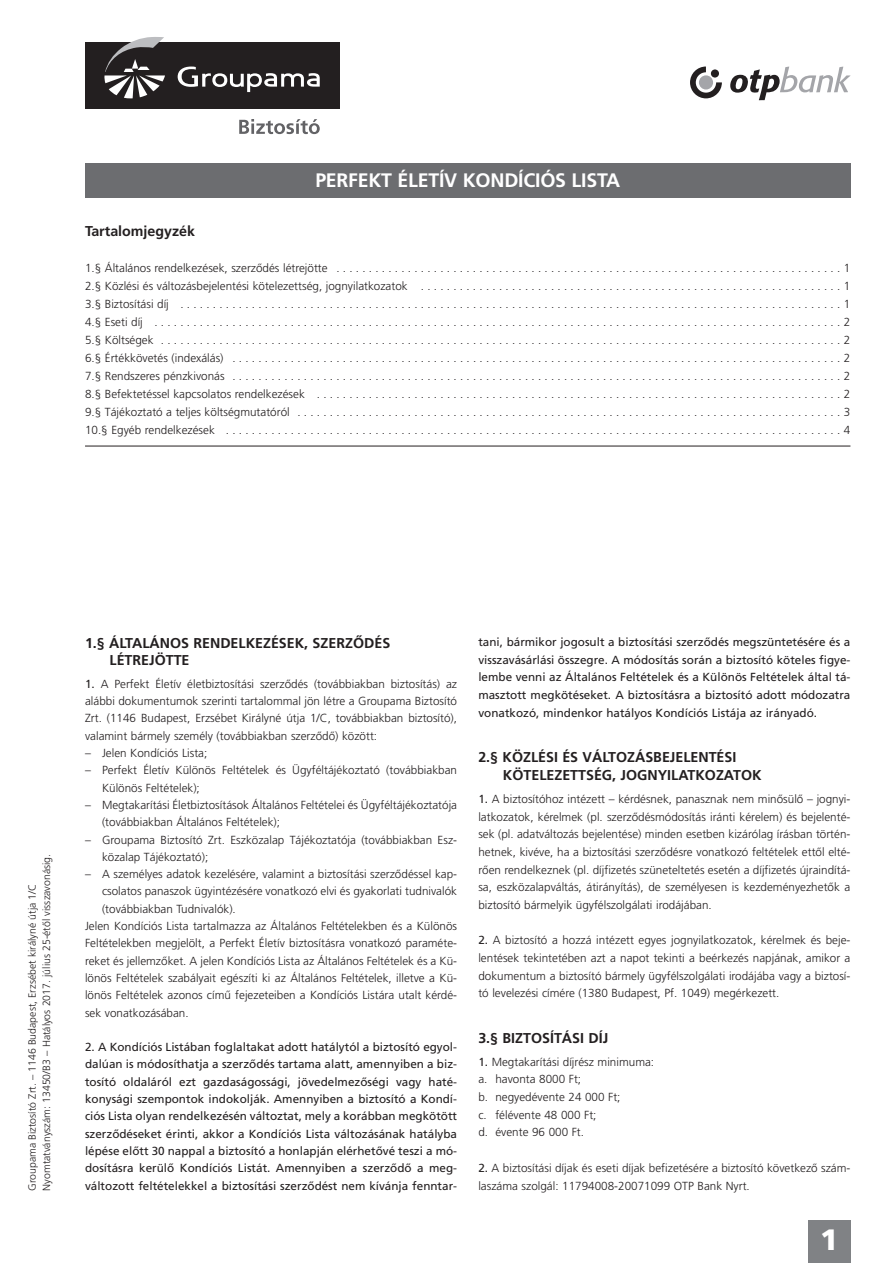
<style>
.page{position:relative;width:893px;height:1263px;background:#fff}
.page>*{position:absolute;margin:0;border:0;box-sizing:border-box;transform-origin:0 0}
.t1{font:700 29.4px "Frutiger M";color:#fff}
.t2{font:19.5px "Frutiger M Medium";letter-spacing:-.01em;color:#fff}
.t3{font:14.25px/17.2px "Frutiger M Medium";color:#231f20}
.t4{font:11.7px/17.7px "Frutiger M Light";color:#231f20}
.t5{font:11.7px/17.2px "Frutiger M";color:#231f20;text-align:justify}
.t6{font:10.5px/14.2px "Frutiger M Light";color:#231f20}
.s1{font-family:"Frutiger M"}
</style>
<div class="page">
<div style="left:808px;top:1220px;width:42px;height:43px;background:#808285"></div>
<div style="left:85px;top:164px;width:765px;height:34px;background:#6c6d70"></div>
<hr style="left:85px;top:446px;width:765px;height:1px;background:#231f20">
<svg style="left:730px;top:67px;width:120px;height:33px"></svg>
<svg style="left:690px;top:67px;width:32px;height:31px"></svg>
<div style="left:699px;top:75px;width:14px;height:15px;background:#a4a5a9;border-radius:50%"></div>
<div style="left:711px;top:69px;width:8px;height:9px;background:#231f20;border-radius:50%"></div>
<div style="left:85px;top:43px;width:255px;height:66px;background:#231f20"></div>
<svg style="left:178px;top:67px;width:142px;height:25px"></svg>
<svg style="left:104px;top:37px;width:61px;height:61px"></svg>
<svg style="left:239px;top:119px;width:81px;height:15px"></svg>
<h2 class="t2" style="left:315px;top:173px;width:306px">PERFEKT ÉLETÍV KONDÍCIÓS LISTA</h2>
<p class="t3" style="left:85px;top:224px;width:112px">Tartalomjegyzék</p>
<p class="t4" style="left:85px;top:260px;width:767px;text-align:justify">1.§Általánosrendelkezések,szerződéslétrejötte ..............................................................................1<br>2.§Közlésiésváltozásbejelentésikötelezettség,jognyilatkozatok .................................................................1<br>3.§Biztosításidíj ......................................................................................................1<br>4.§Esetidíj ..........................................................................................................2<br>5.§Költségek .........................................................................................................2<br>6.§Értékkövetés(indexálás) ..............................................................................................2<br>7.§Rendszerespénzkivonás ..............................................................................................2<br>8.§Befektetésselkapcsolatosrendelkezések .................................................................................2<br>9.§Tájékoztatóateljesköltségmutatóról ....................................................................................3<br>10.§Egyébrendelkezések ...............................................................................................4</p>
<p class="t6" style="left:26px;top:1191px;width:338px;rotate:-90deg">Groupama Biztosító Zrt. – 1146 Budapest, Erzsébet királyné útja 1/C<br>Nyomtatványszám: 13450/B3 – Hatályos 2017. július 25-étől visszavonásig.</p>
<p class="t3" style="left:110px;top:635px;width:282px;text-indent:-25px">1.§ ÁLTALÁNOS RENDELKEZÉSEK, SZERZŐDÉS<br>LÉTREJÖTTE</p>
<p class="t4" style="left:85px;top:676px;width:374px;line-height:17.2px;text-align:justify"><span class="s1">1.</span> A Perfekt Életív életbiztosítási szerződés (továbbiakban biztosítás) az alábbi dokumentumok szerinti tartalommal jön létre a Groupama Biztosító Zrt. (1146 Budapest, Erzsébet Királyné útja 1/C, továbbiakban biztosító), valamint bármely személy (továbbiakban szerződő) között:</p>
<p class="t4" style="left:85px;top:745px;width:124px">– Jelen Kondíciós Lista;</p>
<p class="t4" style="left:102px;top:762px;width:357px;line-height:17.2px;text-indent:-17px">– Perfekt Életív Különös Feltételek és Ügyféltájékoztató (továbbiakban<br>Különös Feltételek);</p>
<p class="t4" style="left:102px;top:797px;width:357px;line-height:17.2px;text-indent:-17px">– Megtakarítási Életbiztosítások Általános Feltételei és Ügyféltájékoztatója (továbbiakban Általános Feltételek);</p>
<p class="t4" style="left:102px;top:832px;width:357px;line-height:17.2px;text-indent:-17px">– Groupama Biztosító Zrt. Eszközalap Tájékoztatója (továbbiakban Esz&shy;közalap Tájékoztató);</p>
<p class="t4" style="left:85px;top:866px;width:374px">– A személyes adatok kezelésére, valamint a biztosítási szerződéssel kap-</p>
<p class="t4" style="left:102px;top:883px;width:357px">csolatos panaszok ügyintézésére vonatkozó elvi és gyakorlati tudnivalók</p>
<p class="t4" style="left:102px;top:901px;width:135px">(továbbiakban Tudnivalók).</p>
<p class="t4" style="left:85px;top:918px;width:374px">Jelen Kondíciós Lista tartalmazza az Általános Feltételekben és a Különös</p>
<p class="t4" style="left:85px;top:935px;width:374px">Feltételekben megjelölt, a Perfekt Életív biztosításra vonatkozó paraméte-</p>
<p class="t4" style="left:85px;top:952px;width:374px">reket és jellemzőket. A jelen Kondíciós Lista az Általános Feltételek és a Kü-</p>
<p class="t4" style="left:85px;top:970px;width:374px">lönös Feltételek szabályait egészíti ki az Általános Feltételek, illetve a Kü-</p>
<p class="t4" style="left:85px;top:987px;width:374px">lönös Feltételek azonos című fejezeteiben a Kondíciós Listára utalt kérdé-</p>
<p class="t4" style="left:85px;top:1004px;width:105px">sek vonatkozásában.</p>
<p class="t5" style="left:85px;top:1039px;width:374px">2. A Kondíciós Listában foglaltakat adott hatálytól a biztosító egyol&shy;dalúan is módosíthatja a szerződés tartama alatt, amennyiben a biz&shy;tosító oldaláról ezt gazdaságossági, jövedelmezőségi vagy haté&shy;konysági szempontok indokolják. Amennyiben a biztosító a Kondí&shy;ciós Lista olyan rendelkezésén változtat, mely a korábban megkötött szerződéseket érinti, akkor a Kondíciós Lista változásának hatályba lépése előtt 30 nappal a biztosító a honlapján elérhetővé teszi a mó&shy;dosításra kerülő Kondíciós Listát. Amennyiben a szerződő a meg&shy;változott feltételekkel a biztosítási szerződést nem kívánja fenntar-</p>
<p class="t5" style="left:478px;top:634px;width:374px;line-height:17.7px">tani, bármikor jogosult a biztosítási szerződés megszüntetésére és a visszavásárlási összegre. A módosítás során a biztosító köteles figye&shy;lembe venni az Általános Feltételek és a Különös Feltételek által tá&shy;masztott megkötéseket. A biztosításra a biztosító adott módozatra vonatkozó, mindenkor hatályos Kondíciós Listája az irányadó.</p>
<p class="t3" style="left:503px;top:749px;width:260px;line-height:17.7px;text-indent:-25px">2.§ KÖZLÉSI ÉS VÁLTOZÁSBEJELENTÉSI<br>KÖTELEZETTSÉG, JOGNYILATKOZATOK</p>
<p class="t4" style="left:478px;top:791px;width:374px;text-align:justify"><span class="s1">1.</span> A biztosítóhoz intézett – kérdésnek, panasznak nem minősülő – jognyi&shy;latkozatok, kérelmek (pl. szerződésmódosítás iránti kérelem) és bejelenté&shy;sek (pl. adatváltozás bejelentése) minden esetben kizárólag írásban történ&shy;hetnek, kivéve, ha a biztosítási szerződésre vonatkozó feltételek ettől elté&shy;rően rendelkeznek (pl. díjfizetés szüneteltetés esetén a díjfizetés újraindítá&shy;sa, eszközalapváltás, átirányítás), de személyesen is kezdeményezhetők a biztosító bármelyik ügyfélszolgálati irodájában.</p>
<p class="t4" style="left:478px;top:932px;width:374px;text-align:justify"><span class="s1">2.</span> A biztosító a hozzá intézett egyes jognyilatkozatok, kérelmek és beje&shy;lentések tekintetében azt a napot tekinti a beérkezés napjának, amikor a dokumentum a biztosító bármely ügyfélszolgálati irodájába vagy a biztosí&shy;tó levelezési címére (1380 Budapest, Pf. 1049) megérkezett.</p>
<p class="t3" style="left:478px;top:1030px;width:131px">3.§ BIZTOSÍTÁSI DÍJ</p>
<p class="t4" style="left:478px;top:1054px;width:177px"><span class="s1">1.</span> Megtakarítási díjrész minimuma: a. havonta 8000 Ft;<br>b. negyedévente 24 000 Ft;<br>c. félévente 48 000 Ft;<br>d. évente 96 000 Ft.</p>
<p class="t4" style="left:478px;top:1160px;width:374px"><span class="s1">2.</span> A biztosítási díjak és eseti díjak befizetésére a biztosító következő szám&shy;laszáma szolgál: 11794008-20071099 OTP Bank Nyrt.</p>
<h1 class="t1" style="left:820px;top:1227px;width:20px">1</h1>
</div>
